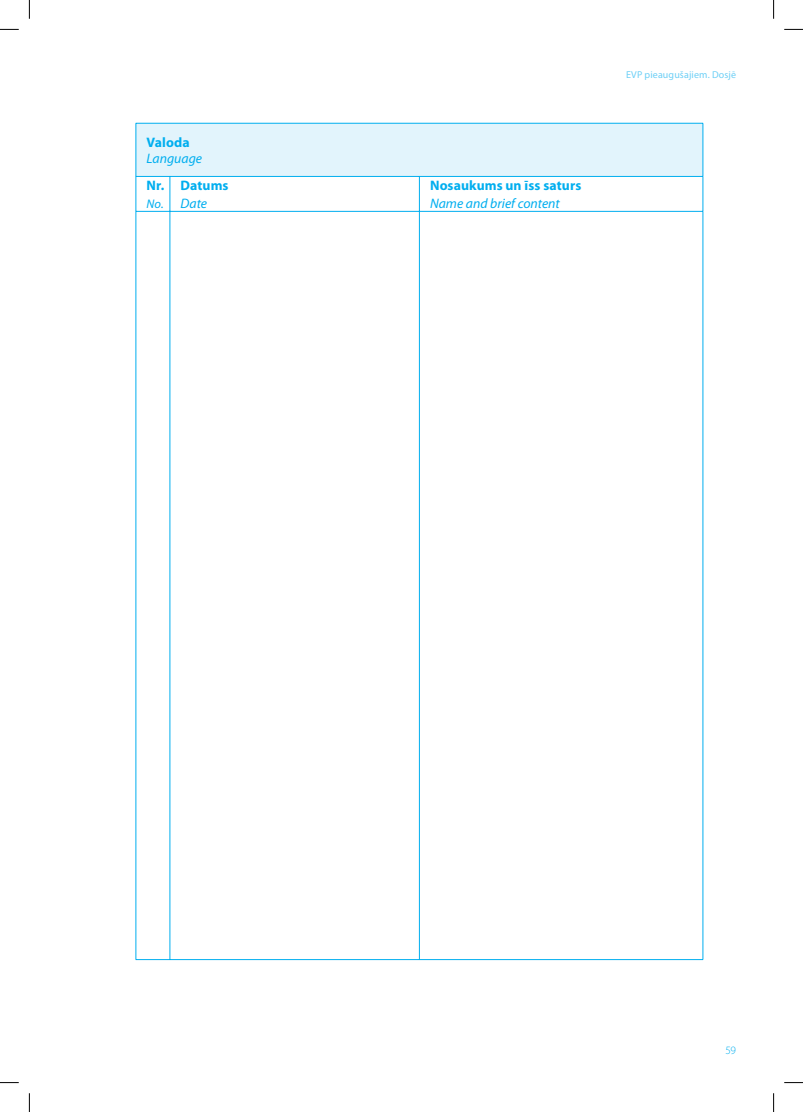
<style>
.page{position:relative;width:803px;height:1112px;background:#fff}
.page>*{position:absolute;margin:0;border:0;box-sizing:border-box;transform-origin:0 0}
.t1{font:700 13.75px "Myriad Pro";letter-spacing:.005em;color:#00aeef}
.t2{font:italic 13.75px "Myriad Pro";color:#00aeef}
.t3{font:italic 12.5px "Myriad Pro";color:#00aeef}
.t4{font:300 11.25px "Myriad Pro";color:#00aeef}
.t5{font:10px "Myriad Pro";letter-spacing:.015em;color:#6ccff6}
</style>
<div class="page">
<div style="left:137px;top:124px;width:566px;height:52px;background:#e2f4fc"></div>
<hr style="left:136px;top:123px;width:1px;height:53px;background:#00aeef">
<hr style="left:136px;top:123px;width:567px;height:1px;background:#00aeef">
<hr style="left:703px;top:123px;width:1px;height:53px;background:#00aeef">
<hr style="left:136px;top:176px;width:1px;height:35px;background:#00aeef">
<hr style="left:136px;top:176px;width:34px;height:1px;background:#00aeef">
<hr style="left:170px;top:176px;width:1px;height:35px;background:#00aeef">
<hr style="left:170px;top:176px;width:249px;height:1px;background:#00aeef">
<hr style="left:419px;top:176px;width:1px;height:35px;background:#00aeef">
<hr style="left:419px;top:176px;width:284px;height:1px;background:#00aeef">
<hr style="left:703px;top:176px;width:1px;height:35px;background:#00aeef">
<hr style="left:136px;top:211px;width:1px;height:748px;background:#00aeef">
<hr style="left:136px;top:211px;width:34px;height:1px;background:#00aeef">
<hr style="left:136px;top:959px;width:34px;height:1px;background:#00aeef">
<hr style="left:170px;top:211px;width:1px;height:748px;background:#00aeef">
<hr style="left:170px;top:211px;width:249px;height:1px;background:#00aeef">
<hr style="left:170px;top:959px;width:249px;height:1px;background:#00aeef">
<hr style="left:419px;top:211px;width:1px;height:748px;background:#00aeef">
<hr style="left:419px;top:211px;width:284px;height:1px;background:#00aeef">
<hr style="left:703px;top:211px;width:1px;height:748px;background:#00aeef">
<hr style="left:419px;top:959px;width:284px;height:1px;background:#00aeef">
<svg style="left:0;top:29px;width:19px;height:1px"></svg>
<svg style="left:784px;top:29px;width:19px;height:1px"></svg>
<svg style="left:0;top:1082px;width:19px;height:1px"></svg>
<svg style="left:784px;top:1082px;width:19px;height:1px"></svg>
<svg style="left:29px;top:0;width:1px;height:19px"></svg>
<svg style="left:29px;top:1093px;width:1px;height:18px"></svg>
<svg style="left:773px;top:0;width:1px;height:19px"></svg>
<svg style="left:773px;top:1093px;width:1px;height:18px"></svg>
<p class="t1" style="left:146px;top:137px;width:45px">Valoda</p>
<p class="t2" style="left:146px;top:153px;width:57px">Language</p>
<p class="t1" style="left:146px;top:180px;width:19px">Nr.</p>
<p class="t3" style="left:146px;top:199px;width:19px">No.</p>
<p class="t1" style="left:181px;top:180px;width:50px">Datums</p>
<p class="t2" style="left:181px;top:198px;width:28px">Date</p>
<p class="t1" style="left:430px;top:180px;width:153px">Nosaukums un īss saturs</p>
<p class="t2" style="left:430px;top:198px;width:131px">Name and brief content</p>
<p class="t5" style="left:626px;top:71px;width:112px">EVP pieaugušajiem. Dosjē</p>
<p class="t4" style="left:725px;top:1045px;width:12px">59</p>
</div>
